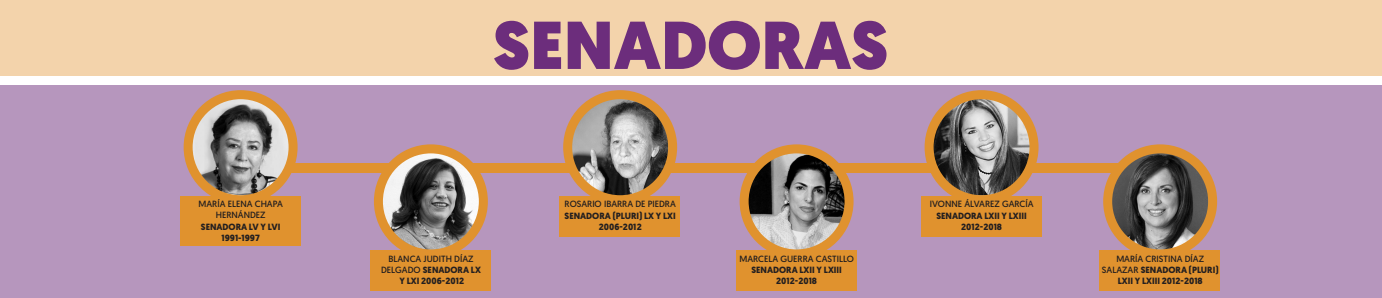
<style>
.page{position:relative;width:1382px;height:298px;background:#fff}
.page>*{position:absolute;margin:0;border:0;box-sizing:border-box;transform-origin:0 0}
.t1{font:900 67.5px "Geomanist";color:#6c2d7c}
.t2{font:9px/11.2px "Geomanist";color:#231f20;text-align:center}
.t3{font:700 9px/11.2px "Geomanist";color:#231f20;text-align:center}
.s1{font-weight:400}
.s2{font-weight:700}
</style>
<div class="page">
<div style="left:0;top:85px;width:1382px;height:212px;background:#b696bd"></div>
<div style="left:282px;top:163px;width:918px;height:10px;background:#e0922e"></div>
<div style="left:0;top:1px;width:1382px;height:75px;background:#f3d3ab"></div>
<div style="left:180px;top:196px;width:121px;height:49px;background:#e0922e"></div>
<img style="left:191px;top:95px;width:101px;height:100px">
<div style="left:184px;top:90px;width:114px;height:114px;border:9px solid #e0922e;border-radius:50%"></div>
<div style="left:560px;top:196px;width:120px;height:40px;background:#e0922e"></div>
<img style="left:571px;top:96px;width:98px;height:100px">
<div style="left:563px;top:90px;width:114px;height:114px;border:9px solid #e0922e;border-radius:50%"></div>
<div style="left:921px;top:196px;width:120px;height:40px;background:#e0922e"></div>
<img style="left:929px;top:98px;width:105px;height:97px">
<div style="left:925px;top:90px;width:113px;height:114px;border:9px solid #e0922e;border-radius:50%"></div>
<div style="left:370px;top:250px;width:121px;height:40px;background:#e0922e"></div>
<img style="left:378px;top:149px;width:105px;height:101px">
<div style="left:374px;top:144px;width:114px;height:114px;border:9px solid #e0922e;border-radius:50%"></div>
<div style="left:736px;top:250px;width:121px;height:40px;background:#e0922e"></div>
<img style="left:744px;top:151px;width:105px;height:99px">
<div style="left:740px;top:144px;width:114px;height:114px;border:9px solid #e0922e;border-radius:50%"></div>
<div style="left:1100px;top:250px;width:120px;height:40px;background:#e0922e"></div>
<img style="left:1110px;top:150px;width:99px;height:100px">
<div style="left:1103px;top:144px;width:114px;height:114px;border:9px solid #e0922e;border-radius:50%"></div>
<p class="t2" style="left:198px;top:198px;width:86px;line-height:10.8px">MARÍA ELENA CHAPA<br>HE RNÁNDEZ</p>
<p class="t3" style="left:201px;top:220px;width:81px">SENADORA LV Y LVI</p>
<p class="t3" style="left:222px;top:232px;width:40px">1991-1997</p>
<p class="t1" style="left:493px;top:-1px;width:397px">SENADORAS</p>
<p class="t2" style="left:388px;top:252px;width:87px">BLANCA JUDITH DÍAZ</p>
<p class="t3" style="left:381px;top:264px;width:101px"><span class="s1">DE LGADO</span> SENADORA LX</p>
<p class="t3" style="left:400px;top:275px;width:66px">Y LXI 2006-2012</p>
<p class="t2" style="left:565px;top:198px;width:113px">ROSARIO IBARRA DE PIEDRA</p>
<p class="t3" style="left:565px;top:210px;width:113px">SENADORA (PLURI) LX Y LXI<br>2006-2012</p>
<p class="t2" style="left:739px;top:252px;width:116px">MARCE LA GUERRA CASTILLO<br><span class="s2">SENADORA LXII Y LXIII</span></p>
<p class="t3" style="left:776px;top:275px;width:42px">2012-2018</p>
<p class="t2" style="left:930px;top:198px;width:105px">IVONNE ÁLVAREZ GARCÍA<br><span class="s2">SENADORA LXII Y LXIII</span></p>
<p class="t3" style="left:961px;top:221px;width:42px">2012-2018</p>
<p class="t2" style="left:1116px;top:252px;width:89px">MARÍA CRISTINA DÍAZ</p>
<p class="t3" style="left:1102px;top:264px;width:118px"><span class="s1">SALAZAR</span> SENADORA (PLURI)</p>
<p class="t3" style="left:1118px;top:275px;width:86px">LXII Y LXIII 2012-2018</p>
</div>
